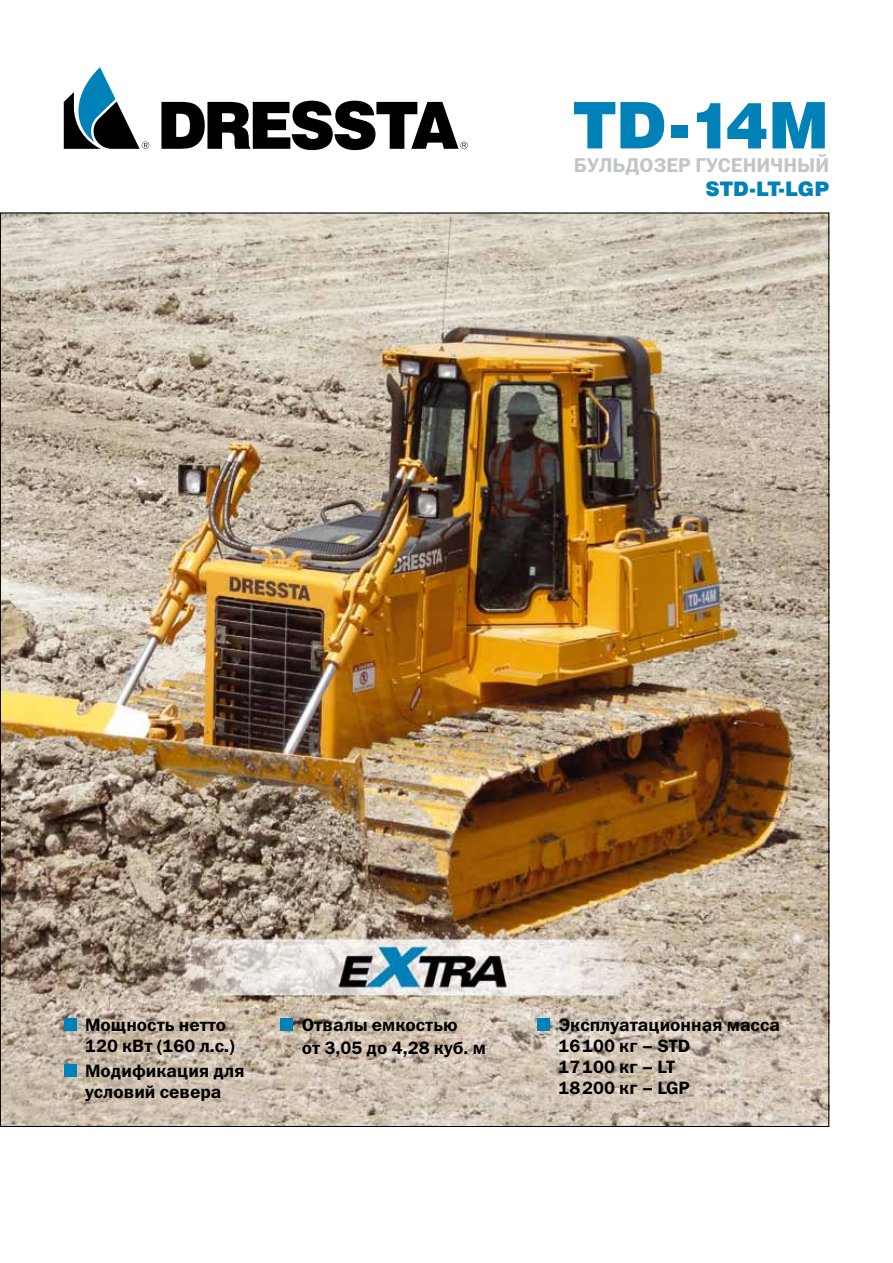
<style>
.page{position:relative;width:893px;height:1263px;background:#fff}
.page>*{position:absolute;margin:0;border:0;box-sizing:border-box;transform-origin:0 0}
.t1{font:64.5px "Swis 721 Blk EU";color:#0082b8}
.t2{font:20.1px "Frank Goth Cyrillic Dm";color:#c2c5c8}
.t3{font:20.1px "Swis 721 Blk EU";color:#0082b8}
.t4{font:18px/21px "Frank Goth Cyrillic Dm";color:#000}
</style>
<div class="page">
<svg style="left:64px;top:67px;width:85px;height:82px"></svg>
<svg style="left:161px;top:101px;width:307px;height:49px"></svg>
<img style="left:2px;top:215px;width:825px;height:910px">
<div style="left:64px;top:1018px;width:13px;height:13px;background:#0082b8"></div>
<div style="left:64px;top:1064px;width:13px;height:13px;background:#0082b8"></div>
<div style="left:537px;top:1018px;width:13px;height:13px;background:#0082b8"></div>
<div style="left:281px;top:1018px;width:12px;height:13px;background:#0082b8"></div>
<h1 class="t1" style="left:573px;top:84px;width:257px">TD-14M</h1>
<p class="t2" style="left:574px;top:154px;width:257px">БУЛЬДОЗЕР ГУСЕНИЧНЫЙ</p>
<p class="t3" style="left:705px;top:176px;width:125px">STD-LT-LGP</p>
<p class="t4" style="left:85px;top:1014px;width:152px">Мощность нетто<br>120 кВт (160 л.с.)</p>
<p class="t4" style="left:85px;top:1060px;width:161px">Модификация для условий севера</p>
<p class="t4" style="left:302px;top:1013px;width:186px;line-height:22.5px">Отвалы емкостью<br>oт 3,05 дo 4,28 куб. м</p>
<p class="t4" style="left:558px;top:1014px;width:223px">Эксплуатационная масса<br>16100 кг – STD<br>17100 кг – LT<br>18200 кг – LGP</p>
</div>
